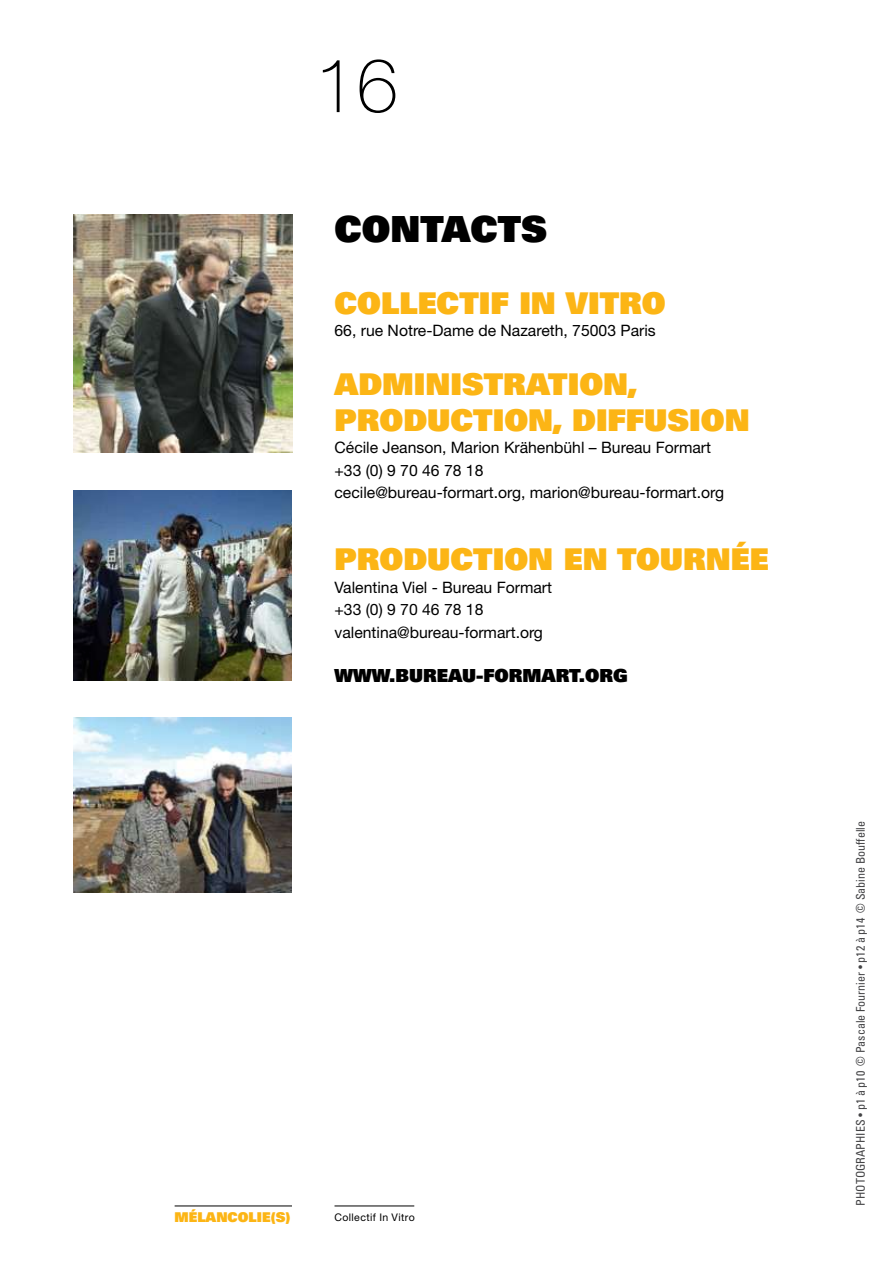
<style>
.page{position:relative;width:893px;height:1263px;background:#fff}
.page>*{position:absolute;margin:0;border:0;box-sizing:border-box;transform-origin:0 0}
.t1{font:100 75px "Helvetica Neue";color:#000}
.t2{font:900 36px "Univers";color:#000}
.t3{font:900 30px "Univers";color:#fcb515}
.t4{font:900 18px "Univers";color:#000}
.t5{font:15.75px/22.5px "Helvetica Neue";color:#000}
.t6{font:900 13.5px "Univers";color:#fcb515}
.t7{font:condensed 12px "Univers";color:#434345}
.t8{font:10.5px "Helvetica Neue";letter-spacing:.035em;color:#000}
</style>
<div class="page">
<hr style="left:175px;top:1205px;width:117px;height:1px;background:#000">
<hr style="left:334px;top:1205px;width:80px;height:1px;background:#000">
<img style="left:74px;top:214px;width:218px;height:238px">
<img style="left:74px;top:490px;width:218px;height:190px">
<img style="left:74px;top:717px;width:218px;height:175px">
<h1 class="t1" style="left:315px;top:43px;width:85px">16</h1>
<h2 class="t2" style="left:334px;top:205px;width:28px">CONTACTS</h2>
<h3 class="t3" style="left:334px;top:283px;width:21px">COLLECTI</h3>
<h3 class="t3" style="left:490px;top:283px;width:175px">F INVITRO</h3>
<p class="t5" style="left:334px;top:319px;width:323px">66, rue Notre-Dame de Nazareth, 75003 Paris</p>
<h3 class="t3" style="left:334px;top:364px;width:98px">ADMINIST</h3>
<h3 class="t3" style="left:503px;top:364px;width:44px">RATION</h3>
<h3 class="t3" style="left:627px;top:364px;width:12px">,</h3>
<h3 class="t3" style="left:334px;top:400px;width:138px">PRODUCTION</h3>
<h3 class="t3" style="left:552px;top:400px;width:137px">, DIFFUSION</h3>
<p class="t5" style="left:334px;top:436px;width:391px">Cécile Jeanson, Marion Krähenbühl – Bureau Formart +33 (0) 9 70 46 78 18<br>cecile@bureau-formart.org, marion@bureau-formart.org</p>
<h3 class="t3" style="left:334px;top:540px;width:138px">PRODUCTION</h3>
<h3 class="t3" style="left:564px;top:540px;width:206px">EN TOURNÉE</h3>
<p class="t5" style="left:334px;top:576px;width:219px">Valentina Viel - Bureau Formart +33 (0) 9 70 46 78 18 valentina@bureau-formart.org</p>
<p class="t4" style="left:334px;top:663px;width:20px">WWW</p>
<p class="t4" style="left:389px;top:663px;width:21px">.BUR</p>
<p class="t4" style="left:437px;top:663px;width:177px">EAU-FORMART.ORG</p>
<p class="t6" style="left:175px;top:1209px;width:118px">MÉLANCOLIE(S)</p>
<p class="t8" style="left:334px;top:1211px;width:82px">Collectif In Vitro</p>
<p class="t7" style="left:853px;top:1205px;width:386px;rotate:-90deg">PHOTOGRAPHIES • p1 à p10 © Pascale Fournier • p12 à p14 © Sabine Bouffelle</p>
</div>
